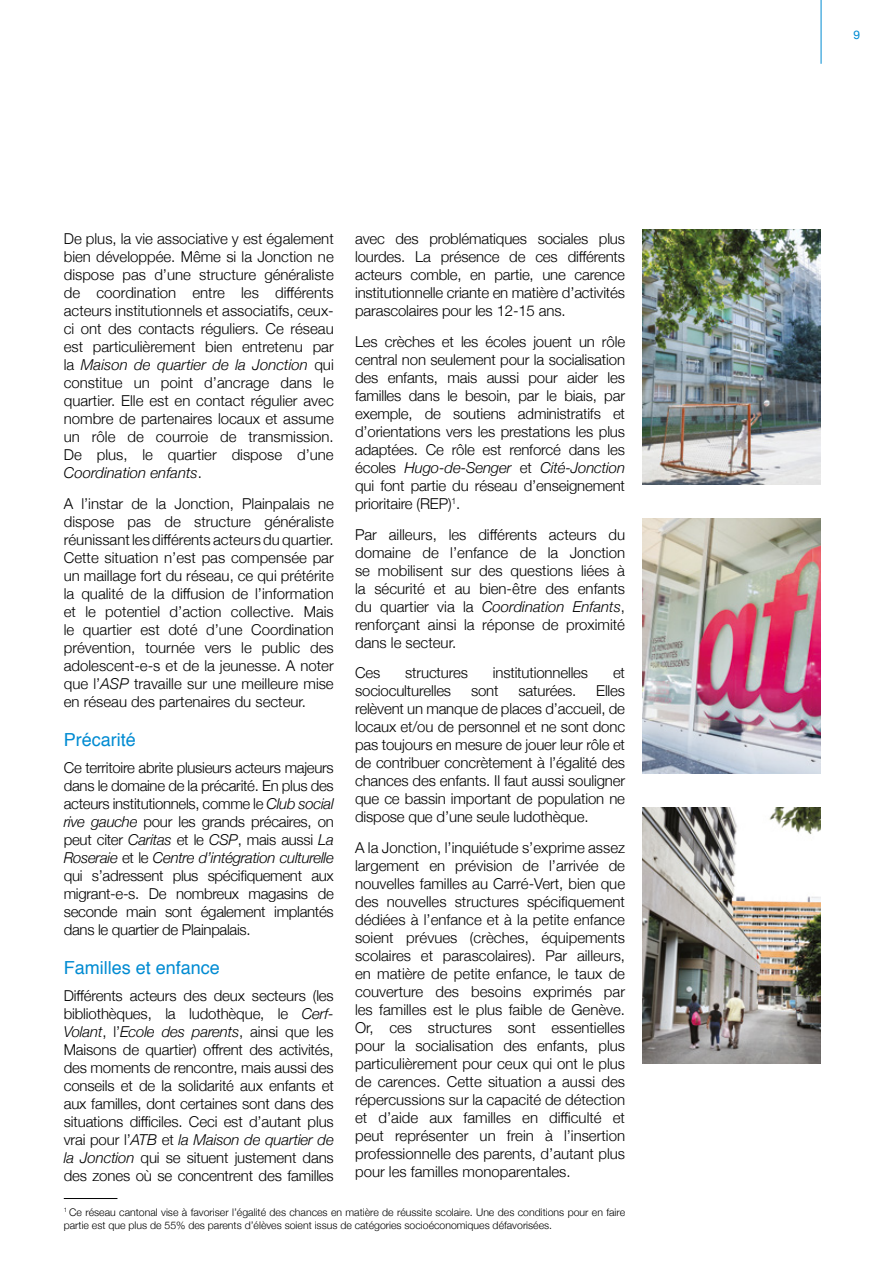
<style>
.page{position:relative;width:893px;height:1263px;background:#fff}
.page>*{position:absolute;margin:0;border:0;box-sizing:border-box;transform-origin:0 0}
.t1{font:18px "Helvetica";color:#008bd2}
.t2{font:300 15px/18px "Helvetica Neue";letter-spacing:-.01em;color:#000;text-align:justify}
.t3{font:12px "Helvetica Neue";color:#008bd2}
.t4{font:300 10.5px/13.5px "Helvetica Neue";color:#000}
.s1{font-style:italic}
</style>
<div class="page">
<hr style="left:821px;top:0;width:1px;height:64px;background:#008bd2">
<img style="left:643px;top:230px;width:178px;height:255px">
<img style="left:643px;top:519px;width:178px;height:255px">
<img style="left:643px;top:808px;width:178px;height:255px">
<hr style="left:64px;top:1198px;width:53px;height:1px;background:#000">
<p class="t2" style="left:355px;top:229px;width:272px">avec des problématiques sociales plus lourdes. La présence de ces différents acteurs comble, en partie, une carence institutionnelle criante en matière d’activités parascolaires pour les 12-15 ans.</p>
<p class="t2" style="left:355px;top:331px;width:272px">Les crèches et les écoles jouent un rôle central non seulement pour la socialisation des enfants, mais aussi pour aider les familles dans le besoin, par le biais, par exemple, de soutiens administratifs et d’orientations vers les prestations les plus adaptées. Ce rôle est renforcé dans les écoles <span class="s1">Hugo-de-Senger</span> et <span class="s1">Cité-Jonction </span>qui font partie du réseau d’enseignement prioritaire (REP)<sup>1</sup>.</p>
<p class="t2" style="left:355px;top:524px;width:272px">Par ailleurs, les différents acteurs du domaine de l’enfance de la Jonction se mobilisent sur des questions liées à la sécurité et au bien-être des enfants du quartier via la <span class="s1">Coordination Enfants</span>, renforçant ainsi la réponse de proximité dans le secteur.</p>
<p class="t2" style="left:355px;top:663px;width:27px">Ces</p>
<p class="t2" style="left:405px;top:663px;width:64px">structures</p>
<p class="t2" style="left:493px;top:663px;width:97px">institutionnelles</p>
<p class="t2" style="left:613px;top:663px;width:14px">et</p>
<p class="t2" style="left:355px;top:681px;width:98px">socioculturelles</p>
<p class="t2" style="left:471px;top:681px;width:29px">sont</p>
<p class="t2" style="left:518px;top:681px;width:59px">saturées.</p>
<p class="t2" style="left:64px;top:229px;width:272px">De plus, la vie associative y est également bien développée. Même si la Jonction ne dispose pas d’une structure généraliste de coordination entre les différents acteurs institutionnels et associatifs, ceux&shy;ci ont des contacts réguliers. Ce réseau est particulièrement bien entretenu par la <span class="s1">Maison de quartier de la Jonction</span> qui constitue un point d’ancrage dans le quartier. Elle est en contact régulier avec nombre de partenaires locaux et assume un rôle de courroie de transmission.<br>De plus, le quartier dispose d’une <span class="s1">Coordination enfants</span>.</p>
<p class="t2" style="left:64px;top:493px;width:272px">A l’instar de la Jonction, Plainpalais ne dispose pas de structure généraliste réunissant les différents acteurs du quartier.<br>Cette situation n’est pas compensée par un maillage fort du réseau, ce qui prétérite la qualité de la diffusion de l’information et le potentiel d’action collective. Mais le quartier est doté d’une Coordination prévention, tournée vers le public des adolescent-e-s et de la jeunesse. A noter que l’<span class="s1">ASP</span> travaille sur une meilleure mise en réseau des partenaires du secteur.</p>
<p class="t1" style="left:64px;top:726px;width:74px">Précarité</p>
<p class="t2" style="left:64px;top:757px;width:272px">Ce territoire abrite plusieurs acteurs majeurs dans le domaine de la précarité. En plus des acteurs institutionnels, comme le <span class="s1">Club social rive gauche</span> pour les grands précaires, on peut citer <span class="s1">Caritas</span> et le <span class="s1">CSP</span>, mais aussi <span class="s1">La Roseraie</span> et le <span class="s1">Centre d’intégration culturelle </span>qui s’adressent plus spécifiquement aux migrant-e-s. De nombreux magasins de seconde main sont également implantés dans le quartier de Plainpalais.</p>
<p class="t1" style="left:64px;top:954px;width:158px">Familles et enfance</p>
<p class="t2" style="left:64px;top:985px;width:272px">Différents acteurs des deux secteurs (les bibliothèques, la ludothèque, le <span class="s1">Cerf-Volant</span>, l’<span class="s1">Ecole des parents</span>, ainsi que les Maisons de quartier) offrent des activités, des moments de rencontre, mais aussi des conseils et de la solidarité aux enfants et aux familles, dont certaines sont dans des situations difficiles. Ceci est d’autant plus vrai pour l’<span class="s1">ATB</span> et <span class="s1">la Maison de quartier de la Jonction</span> qui se situent justement dans des zones où se concentrent des familles</p>
<p class="t2" style="left:355px;top:681px;width:272px;text-indent:241px">Elles relèvent un manque de places d’accueil, de locaux et/ou de personnel et ne sont donc pas toujours en mesure de jouer leur rôle et de contribuer concrètement à l’égalité des chances des enfants. Il faut aussi souligner que ce bassin important de population ne dispose que d’une seule ludothèque.</p>
<p class="t2" style="left:355px;top:838px;width:272px">A la Jonction, l’inquiétude s’exprime assez largement en prévision de l’arrivée de nouvelles familles au Carré-Vert, bien que des nouvelles structures spécifiquement dédiées à l’enfance et à la petite enfance soient prévues (crèches, équipements scolaires et parascolaires). Par ailleurs, en matière de petite enfance, le taux de couverture des besoins exprimés par les familles est le plus faible de Genève.<br>Or, ces structures sont essentielles pour la socialisation des enfants, plus particulièrement pour ceux qui ont le plus de carences. Cette situation a aussi des répercussions sur la capacité de détection et d’aide aux familles en difficulté et peut représenter un frein à l’insertion professionnelle des parents, d’autant plus pour les familles monoparentales.</p>
<p class="t4" style="left:64px;top:1204px;width:563px"><sup>1</sup> Ce réseau cantonal vise à favoriser l’égalité des chances en matière de réussite scolaire. Une des conditions pour en faire partie est que plus de 55% des parents d’élèves soient issus de catégories socioéconomiques défavorisées.</p>
<p class="t3" style="left:853px;top:26px;width:8px">9</p>
</div>
